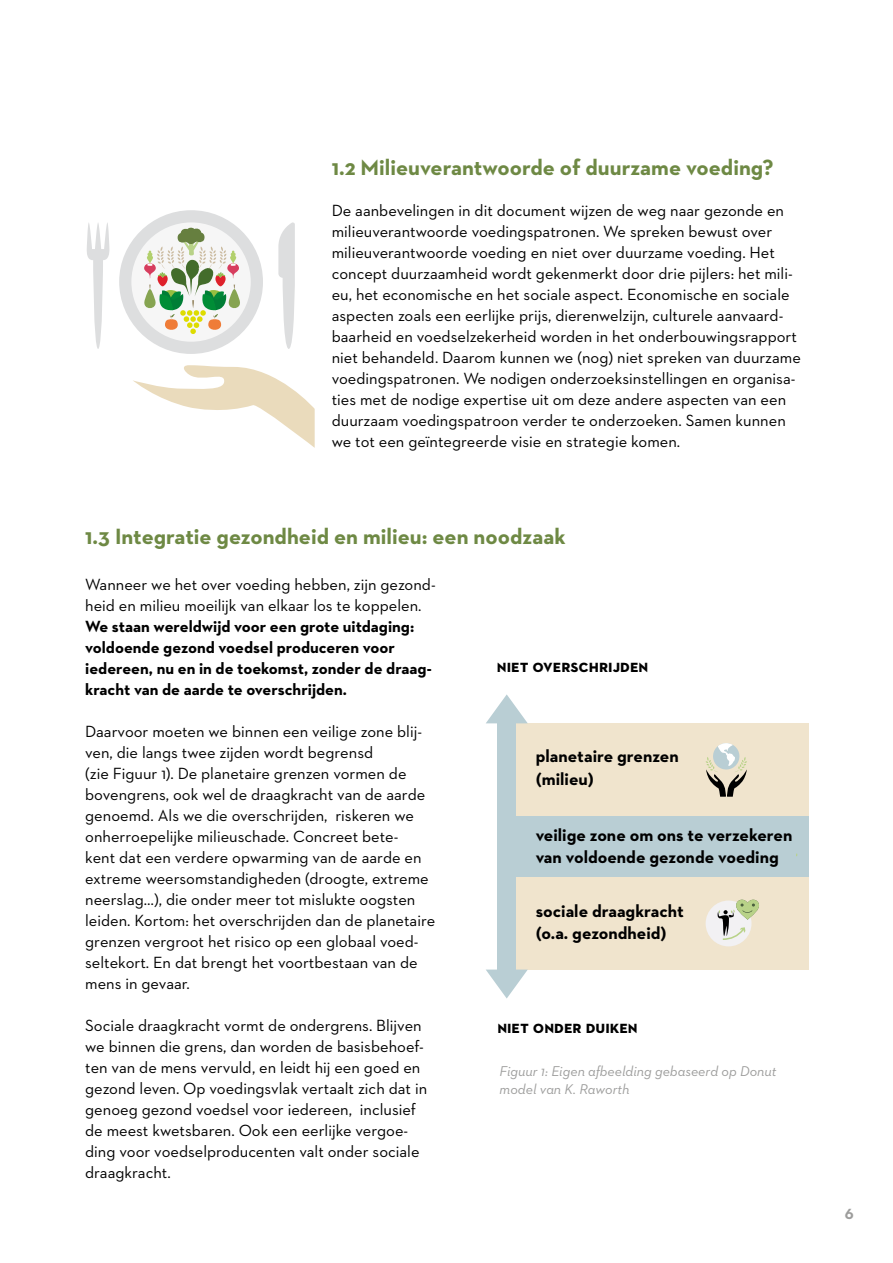
<style>
.page{position:relative;width:893px;height:1263px;background:#fff}
.page>*{position:absolute;margin:0;border:0;box-sizing:border-box;transform-origin:0 0}
.t1{font:700 22.5px "Neutraface 2 Text";color:#6e8944}
.t2{font:700 17.7px/22.5px "Neutraface 2 Text";color:#000}
.t3{font:16.5px/21px "Neutraface 2 Text";color:#000}
.t4{font:700 16.5px/21px "Neutraface 2 Text";color:#000}
.t5{font:700 15px "Neutraface 2 Text";color:#9d9d9c}
.t6{font:italic 14.4px/18.8px "Neutraface 2 Text";color:#9d9d9c}
</style>
<div class="page">
<div style="left:497px;top:876px;width:19px;height:93px;background:#b9ced4"></div>
<div style="left:497px;top:723px;width:19px;height:93px;background:#b9ced4"></div>
<div style="left:516px;top:876px;width:293px;height:93px;background:#f0e4cd"></div>
<div style="left:516px;top:723px;width:293px;height:93px;background:#f0e4cd"></div>
<div style="left:497px;top:816px;width:312px;height:60px;background:#b9ced4"></div>
<svg style="left:486px;top:969px;width:42px;height:29px"></svg>
<svg style="left:486px;top:694px;width:42px;height:29px"></svg>
<svg style="left:133px;top:365px;width:182px;height:83px"></svg>
<div style="left:119px;top:210px;width:144px;height:144px;background:#dddedf;border-radius:50%"></div>
<div style="left:131px;top:222px;width:120px;height:120px;background:#f6f6f6;border-radius:50%"></div>
<svg style="left:278px;top:222px;width:17px;height:127px"></svg>
<svg style="left:87px;top:223px;width:22px;height:126px"></svg>
<svg style="left:141px;top:227px;width:102px;height:107px"></svg>
<div style="left:706px;top:900px;width:45px;height:46px;background:#f2f1f3;border-radius:50%"></div>
<svg style="left:717px;top:900px;width:42px;height:40px"></svg>
<svg style="left:706px;top:743px;width:41px;height:54px"></svg>
<h1 class="t1" style="left:332px;top:153px;width:443px">1.2 Milieuverantwoorde of duurzame voeding?</h1>
<p class="t3" style="left:332px;top:200px;width:471px">De aanbevelingen in dit document wijzen de weg naar gezonde en milieuverantwoorde voedingspatronen. We spreken bewust over milieuverantwoorde voeding en niet over duurzame voeding. Het concept duurzaamheid wordt gekenmerkt door drie pijlers: het mili&shy;eu, het economische en het sociale aspect. Economische en sociale aspecten zoals een eerlijke prijs, dierenwelzijn, culturele aanvaard&shy;baarheid en voedselzekerheid worden in het onderbouwingsrapport niet behandeld. Daarom kunnen we (nog) niet spreken van duurzame voedingspatronen. We nodigen onderzoeksinstellingen en organisa&shy;ties met de nodige expertise uit om deze andere aspecten van een duurzaam voedingspatroon verder te onderzoeken. Samen kunnen we tot een geïntegreerde visie en strategie komen.</p>
<h1 class="t1" style="left:85px;top:522px;width:482px">1.3 Integratie gezondheid en milieu: een noodzaak</h1>
<p class="t3" style="left:85px;top:573px;width:352px">Wanneer we het over voeding hebben, zijn gezond&shy;heid en milieu moeilijk van elkaar los te koppelen.</p>
<p class="t4" style="left:85px;top:615px;width:348px">We staan wereldwijd voor een grote uitdaging: voldoende gezond voedsel produceren voor iedereen, nu en in de toekomst, zonder de draag&shy;kracht van de aarde te overschrijden.</p>
<p class="t3" style="left:85px;top:720px;width:352px">Daarvoor moeten we binnen een veilige zone blij&shy;ven, die langs twee zijden wordt begrensd<br>(zie Figuur 1). De planetaire grenzen vormen de bovengrens, ook wel de draagkracht van de aarde genoemd. Als we die overschrijden, riskeren we onherroepelijke milieuschade. Concreet bete-<br>kent dat een verdere opwarming van de aarde en extreme weersomstandigheden (droogte, extreme neerslag…), die onder meer tot mislukte oogsten leiden. Kortom: het overschrijden dan de planetaire grenzen vergroot het risico op een globaal voed&shy;seltekort. En dat brengt het voortbestaan van de mens in gevaar.</p>
<p class="t3" style="left:85px;top:1014px;width:343px">Sociale draagkracht vormt de ondergrens. Blijven we binnen die grens, dan worden de basisbehoef&shy;ten van de mens vervuld, en leidt hij een goed en gezond leven. Op voedingsvlak vertaalt zich dat in genoeg gezond voedsel voor iedereen, inclusief de meest kwetsbaren. Ook een eerlijke vergoe&shy;ding voor voedselproducenten valt onder sociale draagkracht.</p>
<p class="t2" style="left:497px;top:654px;width:153px">niet overschrijden</p>
<p class="t2" style="left:536px;top:745px;width:145px">planetaire grenzen (milieu)</p>
<p class="t2" style="left:536px;top:823px;width:258px">veilige zone om ons te verzekeren van voldoende gezonde voeding</p>
<p class="t2" style="left:536px;top:899px;width:150px">sociale draagkracht (o.a. gezondheid)</p>
<p class="t2" style="left:497px;top:1015px;width:142px">niet onder duiken</p>
<p class="t6" style="left:500px;top:1061px;width:278px">Figuur 1: Eigen afbeelding gebaseerd op Donut model van K. Raworth</p>
<p class="t5" style="left:845px;top:1205px;width:10px">6</p>
</div>
